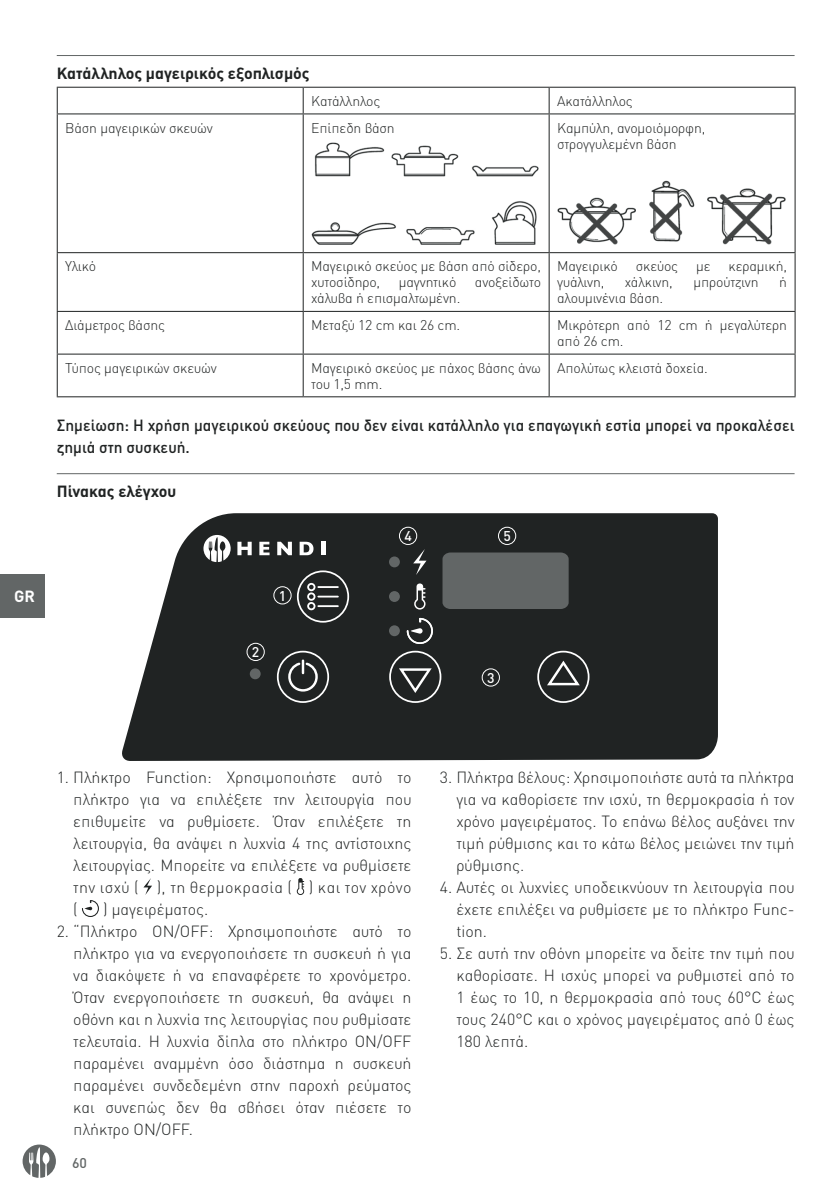
<style>
.page{position:relative;width:840px;height:1191px;background:#fff}
.page>*{position:absolute;margin:0;border:0;box-sizing:border-box;transform-origin:0 0}
.t1{font:300 16px/22px "DIN Pro";color:#202323;text-align:justify}
.t2{font:500 16px/22px "DIN Pro";color:#202323}
.t3{font:700 16px "DIN Pro";color:#202323}
.t4{font:700 16px "DIN Pro";color:#fff}
.t5{font:300 14px/16px "DIN Pro";letter-spacing:-.01em;color:#202323}
.t6{font:500 14px "DIN Pro";color:#fff}
.t7{font:500 14px "DIN Pro";color:#626666}
</style>
<div class="page">
<div style="left:0;top:574px;width:44px;height:43px;background:#626666"></div>
<svg style="left:23px;top:1144px;width:33px;height:33px"></svg>
<hr style="left:57px;top:55px;width:737px;height:1px;background:#626666">
<hr style="left:57px;top:473px;width:737px;height:1px;background:#626666">
<hr style="left:57px;top:87px;width:246px;height:1px;background:#202323">
<svg style="left:57px;top:88px;width:1px;height:25px"></svg>
<hr style="left:303px;top:87px;width:246px;height:1px;background:#202323">
<svg style="left:302px;top:88px;width:1px;height:25px"></svg>
<hr style="left:549px;top:87px;width:246px;height:1px;background:#202323">
<svg style="left:548px;top:88px;width:1px;height:25px"></svg>
<svg style="left:794px;top:88px;width:1px;height:25px"></svg>
<hr style="left:57px;top:113px;width:246px;height:1px;background:#202323">
<hr style="left:57px;top:114px;width:1px;height:138px;background:#202323">
<hr style="left:303px;top:113px;width:246px;height:1px;background:#202323">
<hr style="left:302px;top:114px;width:1px;height:138px;background:#202323">
<hr style="left:549px;top:113px;width:246px;height:1px;background:#202323">
<hr style="left:548px;top:114px;width:1px;height:138px;background:#202323">
<hr style="left:794px;top:114px;width:1px;height:138px;background:#202323">
<hr style="left:57px;top:252px;width:246px;height:1px;background:#202323">
<hr style="left:57px;top:253px;width:1px;height:58px;background:#202323">
<hr style="left:303px;top:252px;width:246px;height:1px;background:#202323">
<hr style="left:302px;top:253px;width:1px;height:58px;background:#202323">
<hr style="left:549px;top:252px;width:246px;height:1px;background:#202323">
<hr style="left:548px;top:253px;width:1px;height:58px;background:#202323">
<hr style="left:794px;top:253px;width:1px;height:58px;background:#202323">
<hr style="left:57px;top:311px;width:246px;height:1px;background:#202323">
<hr style="left:57px;top:312px;width:1px;height:41px;background:#202323">
<hr style="left:303px;top:311px;width:246px;height:1px;background:#202323">
<hr style="left:302px;top:312px;width:1px;height:41px;background:#202323">
<hr style="left:549px;top:311px;width:246px;height:1px;background:#202323">
<hr style="left:548px;top:312px;width:1px;height:41px;background:#202323">
<hr style="left:794px;top:312px;width:1px;height:41px;background:#202323">
<hr style="left:57px;top:353px;width:246px;height:1px;background:#202323">
<hr style="left:57px;top:354px;width:1px;height:42px;background:#202323">
<hr style="left:303px;top:353px;width:246px;height:1px;background:#202323">
<hr style="left:302px;top:354px;width:1px;height:42px;background:#202323">
<hr style="left:549px;top:353px;width:246px;height:1px;background:#202323">
<hr style="left:548px;top:354px;width:1px;height:42px;background:#202323">
<hr style="left:794px;top:354px;width:1px;height:42px;background:#202323">
<hr style="left:57px;top:396px;width:246px;height:1px;background:#202323">
<hr style="left:303px;top:396px;width:246px;height:1px;background:#202323">
<hr style="left:549px;top:396px;width:246px;height:1px;background:#202323">
<img style="left:311px;top:143px;width:226px;height:102px">
<img style="left:557px;top:181px;width:228px;height:64px">
<svg style="left:122px;top:513px;width:595px;height:248px;background:#303333"></svg>
<div style="left:250px;top:668px;width:10px;height:11px;background:#626666;border-radius:50%"></div>
<div style="left:389px;top:591px;width:10px;height:11px;background:#626666;border-radius:50%"></div>
<div style="left:389px;top:625px;width:10px;height:11px;background:#626666;border-radius:50%"></div>
<div style="left:389px;top:556px;width:10px;height:11px;background:#626666;border-radius:50%"></div>
<svg style="left:277px;top:651px;width:52px;height:52px;background:#494b4b"></svg>
<svg style="left:537px;top:651px;width:52px;height:52px;background:#464848"></svg>
<svg style="left:389px;top:651px;width:52px;height:52px;background:#464848"></svg>
<svg style="left:297px;top:570px;width:52px;height:52px;background:#484b4b"></svg>
<svg style="left:414px;top:583px;width:11px;height:26px"></svg>
<svg style="left:413px;top:549px;width:13px;height:26px"></svg>
<svg style="left:406px;top:617px;width:27px;height:28px"></svg>
<hr style="left:321px;top:542px;width:4px;height:13px;background:#fff">
<svg style="left:299px;top:542px;width:14px;height:13px"></svg>
<svg style="left:277px;top:542px;width:15px;height:13px"></svg>
<svg style="left:259px;top:542px;width:10px;height:13px"></svg>
<svg style="left:237px;top:542px;width:14px;height:13px"></svg>
<svg style="left:203px;top:535px;width:27px;height:27px"></svg>
<div style="left:442px;top:552px;width:126px;height:57px;background:#626666"></div>
<div style="left:497px;top:527px;width:19px;height:18px;border:1px solid #fff;border-radius:50%"></div>
<div style="left:399px;top:527px;width:18px;height:18px;border:1px solid #fff;border-radius:50%"></div>
<div style="left:481px;top:668px;width:18px;height:18px;border:1px solid #fff;border-radius:50%"></div>
<div style="left:273px;top:586px;width:18px;height:18px;border:1px solid #fff;border-radius:50%"></div>
<div style="left:246px;top:643px;width:18px;height:18px;border:1px solid #fff;border-radius:50%"></div>
<svg style="left:143px;top:878px;width:9px;height:17px"></svg>
<svg style="left:296px;top:878px;width:8px;height:17px"></svg>
<svg style="left:82px;top:900px;width:17px;height:17px"></svg>
<p class="t3" style="left:57px;top:60px;width:254px">Κατάλληλος μαγειρικός εξοπλισμός</p>
<p class="t5" style="left:311px;top:92px;width:71px">Κατάλληλος</p>
<p class="t5" style="left:557px;top:92px;width:77px">Ακατάλληλος</p>
<p class="t5" style="left:65px;top:119px;width:149px">Βάση μαγειρικών σκευών</p>
<p class="t5" style="left:311px;top:119px;width:85px">Επίπεδη βάση</p>
<p class="t5" style="left:557px;top:119px;width:150px">Καμπύλη, ανομοιόμορφη, στρογγυλεμένη βάση</p>
<p class="t4" style="left:14px;top:583px;width:22px">GR</p>
<p class="t5" style="left:65px;top:258px;width:32px">Υλικό</p>
<p class="t5" style="left:311px;top:258px;width:231px">Μαγειρικό σκεύος με βάση από σίδερο, χυτοσίδηρο,</p>
<p class="t5" style="left:398px;top:274px;width:59px">μαγνητικό</p>
<p class="t5" style="left:474px;top:274px;width:68px">ανοξείδωτο</p>
<p class="t5" style="left:311px;top:290px;width:150px">χάλυβα ή επισμαλτωμένη.</p>
<p class="t5" style="left:557px;top:258px;width:62px">Μαγειρικό</p>
<p class="t5" style="left:635px;top:258px;width:44px">σκεύος</p>
<p class="t5" style="left:695px;top:258px;width:16px">με</p>
<p class="t5" style="left:728px;top:258px;width:60px">κεραμική,</p>
<p class="t5" style="left:557px;top:274px;width:49px">γυάλινη,</p>
<p class="t5" style="left:624px;top:274px;width:49px">χάλκινη,</p>
<p class="t5" style="left:693px;top:274px;width:67px">μπρούτζινη</p>
<p class="t5" style="left:778px;top:274px;width:9px">ή</p>
<p class="t5" style="left:557px;top:290px;width:107px">αλουμινένια βάση.</p>
<p class="t5" style="left:65px;top:316px;width:101px">Διάμετρος βάσης</p>
<p class="t5" style="left:311px;top:316px;width:150px">Μεταξύ 12 cm και 26 cm.</p>
<p class="t5" style="left:557px;top:316px;width:231px">Μικρότερη από 12 cm ή μεγαλύτερη από 26 cm.</p>
<p class="t5" style="left:65px;top:359px;width:153px">Τύπος μαγειρικών σκευών</p>
<p class="t5" style="left:311px;top:359px;width:231px">Μαγειρικό σκεύος με πάχος βάσης άνω του 1,5 mm.</p>
<p class="t5" style="left:557px;top:359px;width:152px">Απολύτως κλειστά δοχεία.</p>
<p class="t2" style="left:57px;top:412px;width:739px">Σημείωση: Η χρήση μαγειρικού σκεύους που δεν είναι κατάλληλο για επαγωγική εστία μπορεί να προκαλέσει ζημιά στη συσκευή.</p>
<p class="t3" style="left:57px;top:478px;width:121px">Πίνακας ελέγχου</p>
<p class="t6" style="left:404px;top:524px;width:9px">4</p>
<p class="t6" style="left:503px;top:524px;width:9px">5</p>
<p class="t6" style="left:252px;top:640px;width:9px">2</p>
<p class="t6" style="left:278px;top:584px;width:9px">1</p>
<p class="t6" style="left:487px;top:666px;width:9px">3</p>
<p class="t1" style="left:73px;top:765px;width:339px;text-indent:-17px">1. Πλήκτρο Function: Χρησιμοποιήστε αυτό το πλήκτρο για να επιλέξετε την λειτουργία που επιθυμείτε να ρυθμίσετε. Όταν επιλέξετε τη λειτουργία, θα ανάψει η λυχνία 4 της αντίστοιχης λειτουργίας. Μπορείτε να επιλέξετε να ρυθμίσετε την ισχύ ( ), τη θερμοκρασία ( ) και τον χρόνο (</p>
<p class="t1" style="left:103px;top:897px;width:107px">) μαγειρέματος.</p>
<p class="t1" style="left:73px;top:919px;width:339px;text-indent:-17px">2. “Πλήκτρο ON/OFF: Χρησιμοποιήστε αυτό το πλήκτρο για να ενεργοποιήσετε τη συσκευή ή για να διακόψετε ή να επαναφέρετε το χρονόμετρο.<br>Όταν ενεργοποιήσετε τη συσκευή, θα ανάψει η οθόνη και η λυχνία της λειτουργίας που ρυθμίσατε τελευταία. Η λυχνία δίπλα στο πλήκτρο ON/OFF παραμένει αναμμένη όσο διάστημα η συσκευή παραμένει συνδεδεμένη στην παροχή ρεύματος και συνεπώς δεν θα σβήσει όταν πιέσετε το πλήκτρο ON/OFF.</p>
<p class="t7" style="left:72px;top:1151px;width:16px">60</p>
<p class="t1" style="left:456px;top:765px;width:339px;text-indent:-17px">3. Πλήκτρα βέλους: Χρησιμοποιήστε αυτά τα πλήκτρα για να καθορίσετε την ισχύ, τη θερμοκρασία ή τον χρόνο μαγειρέματος. Το επάνω βέλος αυξάνει την τιμή ρύθμισης και το κάτω βέλος μειώνει την τιμή ρύθμισης.</p>
<p class="t1" style="left:456px;top:875px;width:339px;text-indent:-17px">4. Αυτές οι λυχνίες υποδεικνύουν τη λειτουργία που έχετε επιλέξει να ρυθμίσετε με το πλήκτρο Func&shy;tion.</p>
<p class="t1" style="left:456px;top:941px;width:339px;text-indent:-17px">5. Σε αυτή την οθόνη μπορείτε να δείτε την τιμή που καθορίσατε. Η ισχύς μπορεί να ρυθμιστεί από το 1 έως το 10, η θερμοκρασία από τους 60°C έως τους 240°C και ο χρόνος μαγειρέματος από 0 έως 180 λεπτά.</p>
</div>
